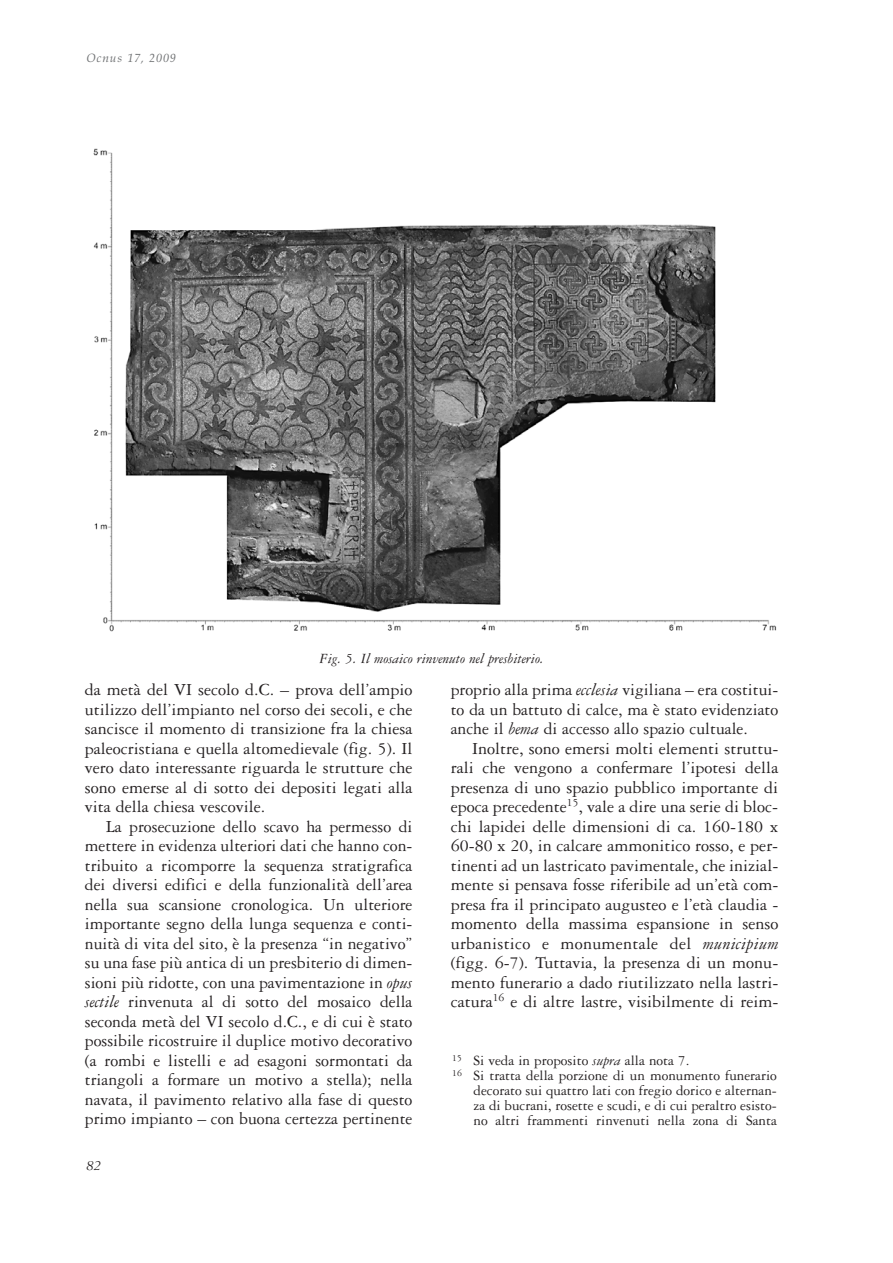
<style>
.page{position:relative;width:893px;height:1263px;background:#fff}
.page>*{position:absolute;margin:0;border:0;box-sizing:border-box;transform-origin:0 0}
.t1{font:18px/19.5px "Garamond Three";color:#231f20;text-align:justify}
.t2{font:15px "Garamond Three";color:#231f20}
.t3{font:italic 15px "Garamond Three";color:#231f20}
.t4{font:italic 12px "Book Antiqua";letter-spacing:.075em;color:#6c6e70}
.s1{font-style:italic}
</style>
<div class="page">
<svg style="left:93px;top:148px;width:684px;height:484px"></svg>
<p class="t4" style="left:86px;top:54px;width:91px">Ocnus 17, 2009</p>
<p class="t3" style="left:319px;top:653px;width:226px">Fig. 5. Il mosaico rinvenuto nel presbiterio.</p>
<p class="t1" style="left:85px;top:682px;width:329px">da metà del VI secolo d.C. – prova dell’ampio utilizzo dell’impianto nel corso dei secoli, e che sancisce il momento di transizione fra la chiesa paleocristiana e quella altomedievale (fig. 5). Il vero dato interessante riguarda le strutture che sono emerse al di sotto dei depositi legati alla vita della chiesa vescovile.</p>
<p class="t1" style="left:85px;top:818px;width:329px;text-indent:21px">La prosecuzione dello scavo ha permesso di mettere in evidenza ulteriori dati che hanno con&shy;tribuito a ricomporre la sequenza stratigrafica dei diversi edifici e della funzionalità dell’area nella sua scansione cronologica. Un ulteriore importante segno della lunga sequenza e conti&shy;nuità di vita del sito, è la presenza “in negativo” su una fase più antica di un presbiterio di dimen&shy;sioni più ridotte, con una pavimentazione in <span class="s1">opus sectile</span> rinvenuta al di sotto del mosaico della seconda metà del VI secolo d.C., e di cui è stato possibile ricostruire il duplice motivo decorativo (a rombi e listelli e ad esagoni sormontati da triangoli a formare un motivo a stella); nella navata, il pavimento relativo alla fase di questo primo impianto – con buona certezza pertinente</p>
<p class="t3" style="left:86px;top:1160px;width:16px">82</p>
<p class="t1" style="left:451px;top:682px;width:329px">proprio alla prima <span class="s1">ecclesia</span> vigiliana – era costitui&shy;to da un battuto di calce, ma è stato evidenziato anche il <span class="s1">bema</span> di accesso allo spazio cultuale.</p>
<p class="t1" style="left:451px;top:740px;width:329px;text-indent:21px">Inoltre, sono emersi molti elementi struttu&shy;rali che vengono a confermare l’ipotesi della presenza di uno spazio pubblico importante di epoca precedente<sup>15</sup>, vale a dire una serie di bloc&shy;chi lapidei delle dimensioni di ca. 160-180 x 60-80 x 20, in calcare ammonitico rosso, e per&shy;tinenti ad un lastricato pavimentale, che inizial&shy;mente si pensava fosse riferibile ad un’età com&shy;presa fra il principato augusteo e l’età claudia - momento della massima espansione in senso urbanistico e monumentale del <span class="s1">municipium </span>(figg. 6-7). Tuttavia, la presenza di un monu&shy;mento funerario a dado riutilizzato nella lastri&shy;catura<sup>16</sup> e di altre lastre, visibilmente di reim-</p>
<p class="t2" style="left:452px;top:1056px;width:239px"><sup>15</sup> Si veda in proposito <span class="s1">supra</span> alla nota 7.</p>
<p class="t2" style="left:452px;top:1071px;width:326px"><sup>16</sup> Si tratta della porzione di un monumento funerario</p>
<p class="t2" style="left:473px;top:1086px;width:305px">decorato sui quattro lati con fregio dorico e alternan-</p>
<p class="t2" style="left:473px;top:1101px;width:305px">za di bucrani, rosette e scudi, e di cui peraltro esisto-</p>
<p class="t2" style="left:473px;top:1116px;width:305px">no altri frammenti rinvenuti nella zona di Santa</p>
</div>
